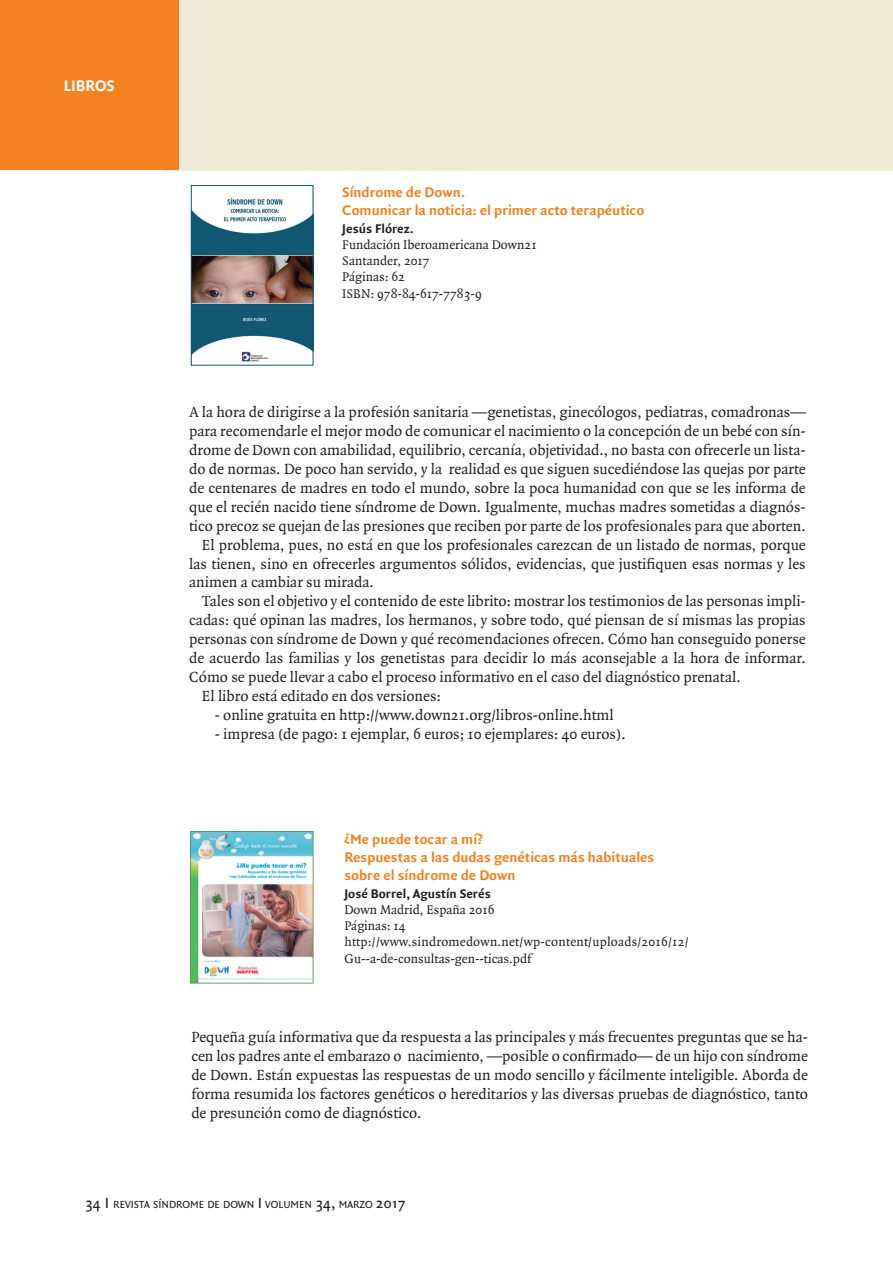
<style>
.page{position:relative;width:893px;height:1263px;background:#fff}
.page>*{position:absolute;margin:0;border:0;box-sizing:border-box;transform-origin:0 0}
.t1{font:700 16.5px "Quadraat Sans";color:#fff}
.Normal_sin_meter{font:15.75px/18.9px "Quadraat";color:#231f20;text-align:justify}
.Libros_titular{font:700 15px/18px "Quadraat Sans";color:#f58220}
.Normal_sin_meter-2{font:13.5px/16.2px "Quadraat";color:#231f20}
.Libros_titular-2{font:700 13.5px "Quadraat Sans";color:#231f20}
.t2{font:10.95px "Quadraat Sans";color:#231f20}
.s1{font-size:15.75px}
</style>
<div class="page">
<div style="left:164px;top:0;width:729px;height:171px;background:#ecead5"></div>
<div style="left:0;top:0;width:179px;height:170px;background:#f58220"></div>
<img style="left:193px;top:197px;width:118px;height:165px">
<div style="left:191px;top:185px;width:122px;height:180px;border:1px solid #005a74"></div>
<img style="left:191px;top:831px;width:122px;height:152px">
<p class="t1" style="left:64px;top:76px;width:52px">LIBROS</p>
<p class="Libros_titular" style="left:342px;top:183px;width:124px">Síndrome de Down.</p>
<p class="Libros_titular" style="left:342px;top:201px;width:303px">Comunicar la noticia: el primer acto terapéutico</p>
<p class="Libros_titular-2" style="left:342px;top:221px;width:73px">Jesús Flórez.</p>
<p class="Normal_sin_meter-2" style="left:342px;top:237px;width:196px">Fundación Iberoamericana Down21</p>
<p class="Normal_sin_meter-2" style="left:342px;top:253px;width:89px">Santander, 2017</p>
<p class="Normal_sin_meter-2" style="left:342px;top:269px;width:64px">Páginas: 62</p>
<p class="Normal_sin_meter-2" style="left:342px;top:286px;width:141px">ISBN: 978-84-617-7783-9</p>
<p class="Normal_sin_meter" style="left:189px;top:403px;width:618px">A la hora de dirigirse a la profesión sanitaria —genetistas, ginecólogos, pediatras, comadronas— para recomendarle el mejor modo de comunicar el nacimiento o la concepción de un bebé con sín&shy;drome de Down con amabilidad, equilibrio, cercanía, objetividad., no basta con ofrecerle un lista&shy;do de normas. De poco han servido, y la realidad es que siguen sucediéndose las quejas por parte de centenares de madres en todo el mundo, sobre la poca humanidad con que se les informa de que el recién nacido tiene síndrome de Down. Igualmente, muchas madres sometidas a diagnós&shy;tico precoz se quejan de las presiones que reciben por parte de los profesionales para que aborten.</p>
<p class="Normal_sin_meter" style="left:189px;top:536px;width:618px;text-indent:13px">El problema, pues, no está en que los profesionales carezcan de un listado de normas, porque las tienen, sino en ofrecerles argumentos sólidos, evidencias, que justifiquen esas normas y les animen a cambiar su mirada.</p>
<p class="Normal_sin_meter" style="left:189px;top:592px;width:618px;text-indent:13px">Tales son el objetivo y el contenido de este librito: mostrar los testimonios de las personas impli&shy;cadas: qué opinan las madres, los hermanos, y sobre todo, qué piensan de sí mismas las propias personas con síndrome de Down y qué recomendaciones ofrecen. Cómo han conseguido ponerse de acuerdo las familias y los genetistas para decidir lo más aconsejable a la hora de informar.<br>Cómo se puede llevar a cabo el proceso informativo en el caso del diagnóstico prenatal.</p>
<p class="Normal_sin_meter" style="left:202px;top:687px;width:241px">El libro está editado en dos versiones:</p>
<p class="Normal_sin_meter" style="left:215px;top:706px;width:400px">- online gratuita en http://www.down21.org/libros-online.html</p>
<p class="Normal_sin_meter" style="left:215px;top:725px;width:412px">- impresa (de pago: 1 ejemplar, 6 euros; 10 ejemplares: 40 euros).</p>
<p class="Libros_titular" style="left:344px;top:830px;width:140px">¿Me puede tocar a mí?</p>
<p class="Libros_titular" style="left:344px;top:848px;width:311px">Respuestas a las dudas genéticas más habituales sobre el síndrome de Down</p>
<p class="Libros_titular-2" style="left:344px;top:886px;width:148px">José Borrel, Agustín Serés</p>
<p class="Normal_sin_meter-2" style="left:344px;top:902px;width:152px">Down Madrid, España 2016</p>
<p class="Normal_sin_meter-2" style="left:344px;top:918px;width:63px">Páginas: 14</p>
<p class="Normal_sin_meter-2" style="left:344px;top:934px;width:346px">http://www.sindromedown.net/wp-content/uploads/2016/12/<br>Gu--a-de-consultas-gen--ticas.pdf</p>
<p class="Normal_sin_meter" style="left:191px;top:1028px;width:618px">Pequeña guía informativa que da respuesta a las principales y más frecuentes preguntas que se ha&shy;cen los padres ante el embarazo o nacimiento, —posible o confirmado— de un hijo con síndrome de Down. Están expuestas las respuestas de un modo sencillo y fácilmente inteligible. Aborda de forma resumida los factores genéticos o hereditarios y las diversas pruebas de diagnóstico, tanto de presunción como de diagnóstico.</p>
<p class="t2" style="left:85px;top:1198px;width:322px"><span class="s1">34</span> <span class="s1">I</span> REVISTA SÍNDROME DE DOWN <span class="s1">I</span> VOLUMEN <span class="s1">34,</span> MARZO <span class="s1">2017</span></p>
</div>
